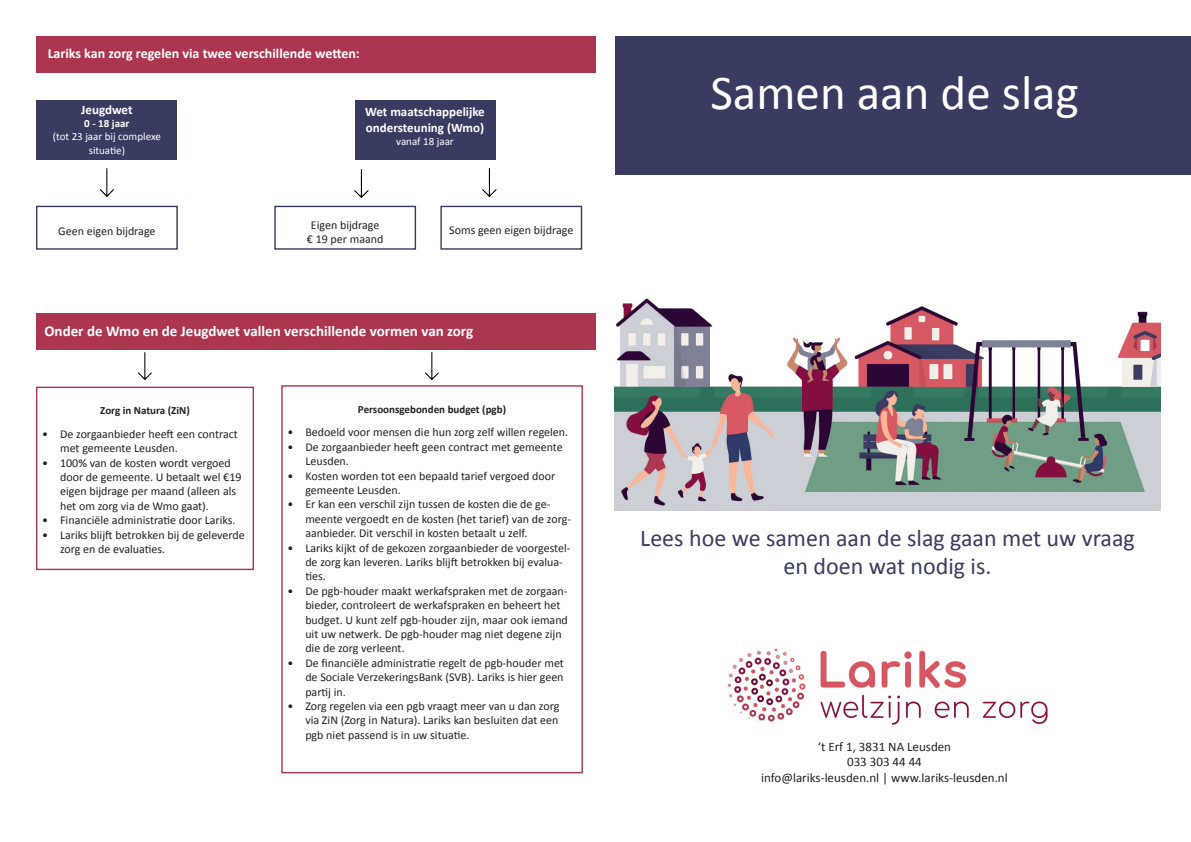
<style>
.page{position:relative;width:1191px;height:842px;background:#fff}
.page>*{position:absolute;margin:0;border:0;box-sizing:border-box;transform-origin:0 0}
.t1{font:49px "Calibri";color:#fff}
.t2{font:24px/28.8px "Calibri";color:#3a3b61;text-align:center}
.t3{font:700 15px "Calibri";color:#fff}
.t4{font:700 14px "Calibri";color:#fff}
.t5{font:13px/15.6px "Calibri";color:#231f20;text-align:center}
.t6{font:700 13px/15.6px "Calibri";color:#fff}
.t7{font:12px/14.4px "Calibri";color:#231f20}
.t8{font:700 11px "Calibri";color:#231f20}
.t9{font:11px/13.2px "Calibri";color:#fff;text-align:center}
.t10{font:700 11px "Calibri";color:#fff}
</style>
<div class="page">
<img style="left:615px;top:298px;width:545px;height:213px">
<div style="left:616px;top:36px;width:575px;height:139px;background:#3a3b61"></div>
<img style="left:727px;top:648px;width:321px;height:77px">
<div style="left:37px;top:100px;width:140px;height:60px;background:#3a3b61"></div>
<div style="left:355px;top:100px;width:140px;height:60px;background:#3a3b61"></div>
<div style="left:36px;top:206px;width:142px;height:44px;border:1px solid #3a3b61"></div>
<div style="left:274px;top:206px;width:142px;height:44px;border:1px solid #3a3b61"></div>
<div style="left:440px;top:206px;width:142px;height:44px;border:1px solid #3a3b61"></div>
<div style="left:36px;top:387px;width:218px;height:183px;border:1px solid #ac3650"></div>
<div style="left:281px;top:385px;width:302px;height:388px;border:1px solid #ac3650"></div>
<div style="left:36px;top:313px;width:559px;height:36px;background:#ac3650"></div>
<div style="left:36px;top:36px;width:559px;height:37px;background:#ac3650"></div>
<img style="left:100px;top:169px;width:14px;height:28px">
<img style="left:138px;top:352px;width:14px;height:28px">
<img style="left:425px;top:352px;width:14px;height:28px">
<img style="left:354px;top:170px;width:15px;height:28px">
<img style="left:482px;top:169px;width:15px;height:28px">
<p class="t4" style="left:48px;top:44px;width:313px">Lariks kan zorg regelen via twee verschillende wetten:</p>
<p class="t6" style="left:81px;top:101px;width:53px">Jeugdwet</p>
<p class="t10" style="left:84px;top:116px;width:47px">0 - 18 jaar</p>
<p class="t9" style="left:53px;top:130px;width:110px">(tot 23 jaar bij complexe situatie)</p>
<p class="t6" style="left:365px;top:103px;width:121px">Wet maatschappelijke ondersteuning (Wmo)</p>
<p class="t9" style="left:396px;top:134px;width:59px">vanaf 18 jaar</p>
<p class="t7" style="left:58px;top:223px;width:99px">Geen eigen bijdrage</p>
<p class="t7" style="left:307px;top:217px;width:78px;text-align:center">Eigen bijdrage € 19 per maand</p>
<p class="t7" style="left:449px;top:222px;width:126px">Soms geen eigen bijdrage</p>
<p class="t3" style="left:45px;top:321px;width:430px">Onder de Wmo en de Jeugdwet vallen verschillende vormen van zorg</p>
<p class="t8" style="left:100px;top:403px;width:91px">Zorg in Natura (ZiN)</p>
<p class="t7" style="left:60px;top:426px;width:179px;text-indent:-18px">• De zorgaanbieder heeft een contract met gemeente Leusden.</p>
<p class="t7" style="left:60px;top:455px;width:183px;text-indent:-18px">• 100% van de kosten wordt vergoed door de gemeente. U betaalt wel €19 eigen bijdrage per maand (alleen als het om zorg via de Wmo gaat).</p>
<p class="t7" style="left:42px;top:513px;width:195px">• Financiële administratie door Lariks.</p>
<p class="t7" style="left:60px;top:527px;width:186px;text-indent:-18px">• Lariks blijft betrokken bij de geleverde zorg en de evaluaties.</p>
<p class="t8" style="left:358px;top:401px;width:150px">Persoonsgebonden budget (pgb)</p>
<p class="t7" style="left:287px;top:425px;width:282px">• Bedoeld voor mensen die hun zorg zelf willen regelen.</p>
<p class="t7" style="left:305px;top:439px;width:259px;text-indent:-18px">• De zorgaanbieder heeft geen contract met gemeente<br>Leusden.</p>
<p class="t7" style="left:305px;top:468px;width:251px;text-indent:-18px">• Kosten worden tot een bepaald tarief vergoed door gemeente Leusden.</p>
<p class="t7" style="left:305px;top:497px;width:267px;text-indent:-18px">• Er kan een verschil zijn tussen de kosten die de ge&shy;meente vergoedt en de kosten (het tarief) van de zorg&shy;aanbieder. Dit verschil in kosten betaalt u zelf.</p>
<p class="t7" style="left:305px;top:540px;width:267px;text-indent:-18px">• Lariks kijkt of de gekozen zorgaanbieder de voorgestel&shy;de zorg kan leveren. Lariks blijft betrokken bij evalua&shy;ties.</p>
<p class="t7" style="left:305px;top:583px;width:264px;text-indent:-18px">• De pgb-houder maakt werkafspraken met de zorgaan&shy;bieder, controleert de werkafspraken en beheert het budget. U kunt zelf pgb-houder zijn, maar ook iemand uit uw netwerk. De pgb-houder mag niet degene zijn die de zorg verleent.</p>
<p class="t7" style="left:305px;top:655px;width:260px;text-align:justify;text-indent:-18px">• De financiële administratie regelt de pgb-houder met de Sociale VerzekeringsBank (SVB). Lariks is hier geen partij in.</p>
<p class="t7" style="left:305px;top:698px;width:256px;text-align:justify;text-indent:-18px">• Zorg regelen via een pgb vraagt meer van u dan zorg via ZiN (Zorg in Natura). Lariks kan besluiten dat een pgb niet passend is in uw situatie.</p>
<h1 class="t1" style="left:710px;top:59px;width:370px">Samen aan de slag</h1>
<h2 class="t2" style="left:640px;top:523px;width:496px">Lees hoe we samen aan de slag gaan met uw vraag en doen wat nodig is.</h2>
<p class="t5" style="left:761px;top:738px;width:248px">‘t Erf 1, 3831 NA Leusden<br>033 303 44 44<br>info@lariks-leusden.nl | www.lariks-leusden.nl</p>
</div>
